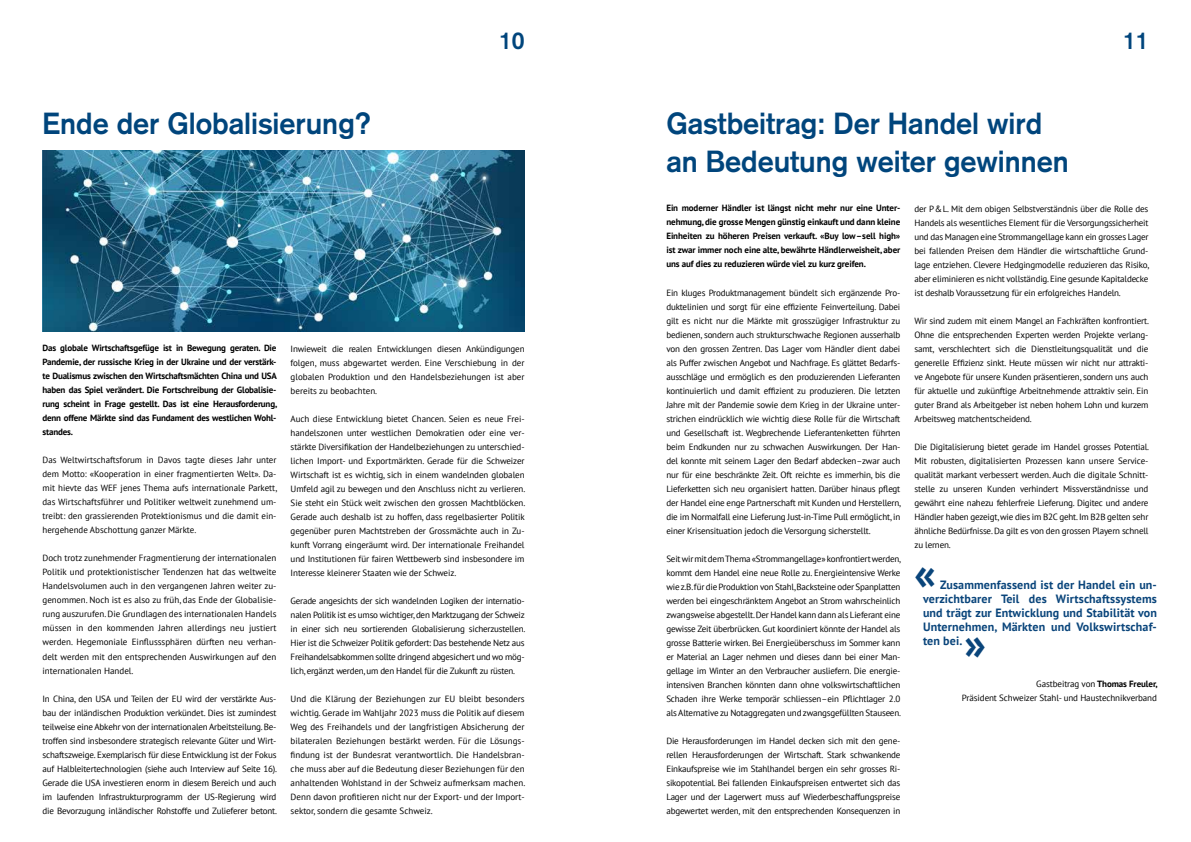
<style>
.page{position:relative;width:1191px;height:842px;background:#fff}
.page>*{position:absolute;margin:0;border:0;box-sizing:border-box;transform-origin:0 0}
.t1{font:700 45px "PT Sans";color:#0a457b}
.t2{font:700 30px/38px "Akzidenz Grotesk";color:#00457c;scale:.96 1}
.t3{font:700 24px "Akzidenz Grotesk";color:#00457c;scale:.96 1}
.t4{font:700 12px/14px "PT Sans";letter-spacing:.01em;color:#0a457b;text-align:justify}
.t5{font:9px/14px "PT Sans";letter-spacing:-.02em;color:#000;text-align:justify}
.t6{font:700 9px/14px "PT Sans";letter-spacing:-.015em;color:#000;text-align:justify}
.s1{font-weight:700}
</style>
<div class="page">
<img style="left:43px;top:150px;width:481px;height:182px">
<h3 class="t3" style="left:499px;top:26px;width:28px">10</h3>
<h3 class="t3" style="left:1122px;top:26px;width:28px">11</h3>
<h2 class="t2" style="left:43px;top:104px;width:344px">Ende der Globalisierung?</h2>
<h2 class="t2" style="left:666px;top:104px;width:421px">Gastbeitrag: Der Handel wird an Bedeutung weiter gewinnen</h2>
<p class="t6" style="left:43px;top:341px;width:236px">Das globale Wirtschaftsgefüge ist in Bewegung geraten. Die Pandemie, der russische Krieg in der Ukraine und der verstärk&shy;te Dualismus zwischen den Wirtschaftsmächten China und USA haben das Spiel verändert. Die Fortschreibung der Globalisie&shy;rung scheint in Frage gestellt. Das ist eine Herausforderung, denn offene Märkte sind das Fundament des westlichen Wohl&shy;standes.</p>
<p class="t5" style="left:43px;top:453px;width:236px">Das Weltwirtschaftsforum in Davos tagte dieses Jahr unter dem Motto: «Kooperation in einer fragmentierten Welt». Da&shy;mit hievte das WEF jenes Thema aufs internationale Parkett, das Wirtschaftsführer und Politiker weltweit zunehmend um&shy;treibt: den grassierenden Protektionismus und die damit ein&shy;hergehende Abschottung ganzer Märkte.</p>
<p class="t5" style="left:43px;top:551px;width:235px">Doch trotz zunehmender Fragmentierung der internationalen Politik und protektionistischer Tendenzen hat das weltweite Handelsvolumen auch in den vergangenen Jahren weiter zu&shy;genommen. Noch ist es also zu früh, das Ende der Globalisie&shy;rung auszurufen. Die Grundlagen des internationalen Handels müssen in den kommenden Jahren allerdings neu justiert werden. Hegemoniale Einflusssphären dürften neu verhan&shy;delt werden mit den entsprechenden Auswirkungen auf den internationalen Handel.</p>
<p class="t5" style="left:43px;top:691px;width:236px">In China, den USA und Teilen der EU wird der verstärkte Aus&shy;bau der inländischen Produktion verkündet. Dies ist zumindest teilweise eine Abkehr von der internationalen Arbeitsteilung. Be&shy;troffen sind insbesondere strategisch relevante Güter und Wirt&shy;schaftszweige. Exemplarisch für diese Entwicklung ist der Fokus auf Halbleitertechnologien (siehe auch Interview auf Seite 16).<br>Gerade die USA investieren enorm in diesem Bereich und auch im laufenden Infrastrukturprogramm der US-Regierung wird die Bevorzugung inländischer Rohstoffe und Zulieferer betont.</p>
<p class="t5" style="left:291px;top:341px;width:235px">Inwieweit die realen Entwicklungen diesen Ankündigungen folgen, muss abgewartet werden. Eine Verschiebung in der globalen Produktion und den Handelsbeziehungen ist aber bereits zu beobachten.</p>
<p class="t5" style="left:291px;top:411px;width:236px">Auch diese Entwicklung bietet Chancen. Seien es neue Frei&shy;handelszonen unter westlichen Demokratien oder eine ver&shy;stärkte Diversifikation der Handelbeziehungen zu unterschied&shy;lichen Import- und Exportmärkten. Gerade für die Schweizer Wirtschaft ist es wichtig, sich in einem wandelnden globalen Umfeld agil zu bewegen und den Anschluss nicht zu verlieren.<br>Sie steht ein Stück weit zwischen den grossen Machtblöcken.<br>Gerade auch deshalb ist zu hoffen, dass regelbasierter Politik gegenüber puren Machtstreben der Grossmächte auch in Zu&shy;kunft Vorrang eingeräumt wird. Der internationale Freihandel und Institutionen für fairen Wettbewerb sind insbesondere im Interesse kleinerer Staaten wie der Schweiz.</p>
<p class="t5" style="left:291px;top:593px;width:236px">Gerade angesichts der sich wandelnden Logiken der internatio&shy;nalen Politik ist es umso wichtiger, den Marktzugang der Schweiz in einer sich neu sortierenden Globalisierung sicherzustellen.<br>Hier ist die Schweizer Politik gefordert: Das bestehende Netz aus Freihandelsabkommen sollte dringend abgesichert und wo mög&shy;lich, ergänzt werden, um den Handel für die Zukunft zu rüsten.</p>
<p class="t5" style="left:291px;top:691px;width:236px">Und die Klärung der Beziehungen zur EU bleibt besonders wichtig. Gerade im Wahljahr 2023 muss die Politik auf diesem Weg des Freihandels und der langfristigen Absicherung der bilateralen Beziehungen bestärkt werden. Für die Lösungs&shy;findung ist der Bundesrat verantwortlich. Die Handelsbran&shy;che muss aber auf die Bedeutung dieser Beziehungen für den anhaltenden Wohlstand in der Schweiz aufmerksam machen.<br>Denn davon profitieren nicht nur der Export- und der Import&shy;sektor, sondern die gesamte Schweiz.</p>
<p class="t6" style="left:666px;top:201px;width:235px">Ein moderner Händler ist längst nicht mehr nur eine Unter&shy;nehmung, die grosse Mengen günstig einkauft und dann kleine Einheiten zu höheren Preisen verkauft. «Buy low–sell high» ist zwar immer noch eine alte, bewährte Händlerweisheit, aber uns auf dies zu reduzieren würde viel zu kurz greifen.</p>
<p class="t5" style="left:666px;top:285px;width:236px">Ein kluges Produktmanagement bündelt sich ergänzende Pro&shy;duktelinien und sorgt für eine effiziente Feinverteilung. Dabei gilt es nicht nur die Märkte mit grosszügiger Infrastruktur zu bedienen, sondern auch strukturschwache Regionen ausserhalb von den grossen Zentren. Das Lager vom Händler dient dabei als Puffer zwischen Angebot und Nachfrage. Es glättet Bedarfs&shy;ausschläge und ermöglich es den produzierenden Lieferanten kontinuierlich und damit effizient zu produzieren. Die letzten Jahre mit der Pandemie sowie dem Krieg in der Ukraine unter&shy;strichen eindrücklich wie wichtig diese Rolle für die Wirtschaft und Gesellschaft ist. Wegbrechende Lieferantenketten führten beim Endkunden nur zu schwachen Auswirkungen. Der Han&shy;del konnte mit seinem Lager den Bedarf abdecken–zwar auch nur für eine beschränkte Zeit. Oft reichte es immerhin, bis die Lieferketten sich neu organisiert hatten. Darüber hinaus pflegt der Handel eine enge Partnerschaft mit Kunden und Herstellern, die im Normalfall eine Lieferung Just-in-Time Pull ermöglicht, in einer Krisensituation jedoch die Versorgung sicherstellt.</p>
<p class="t5" style="left:666px;top:551px;width:236px">Seit wir mit dem Thema «Strommangellage» konfrontiert werden, kommt dem Handel eine neue Rolle zu. Energieintensive Werke wie z.B. für die Produktion von Stahl, Backsteine oder Spanplatten werden bei eingeschränktem Angebot an Strom wahrscheinlich zwangsweise abgestellt. Der Handel kann dann als Lieferant eine gewisse Zeit überbrücken. Gut koordiniert könnte der Handel als grosse Batterie wirken. Bei Energieüberschuss im Sommer kann er Material an Lager nehmen und dieses dann bei einer Man&shy;gellage im Winter an den Verbraucher ausliefern. Die energie&shy;intensiven Branchen könnten dann ohne volkswirtschaftlichen Schaden ihre Werke temporär schliessen–ein Pflichtlager 2.0 als Alternative zu Notaggregaten und zwangsgefüllten Stauseen.</p>
<p class="t5" style="left:666px;top:733px;width:235px">Die Herausforderungen im Handel decken sich mit den gene&shy;rellen Herausforderungen der Wirtschaft. Stark schwankende Einkaufspreise wie im Stahlhandel bergen ein sehr grosses Ri&shy;sikopotential. Bei fallenden Einkaufspreisen entwertet sich das Lager und der Lagerwert muss auf Wiederbeschaffungspreise abgewertet werden, mit den entsprechenden Konsequenzen in</p>
<p class="t5" style="left:914px;top:201px;width:236px">der P&amp;L. Mit dem obigen Selbstverständnis über die Rolle des Handels als wesentliches Element für die Versorgungssicherheit und das Managen eine Strommangellage kann ein grosses Lager bei fallenden Preisen dem Händler die wirtschaftliche Grund&shy;lage entziehen. Clevere Hedgingmodelle reduzieren das Risiko, aber eliminieren es nicht vollständig. Eine gesunde Kapitaldecke ist deshalb Voraussetzung für ein erfolgreiches Handeln.</p>
<p class="t5" style="left:914px;top:313px;width:236px">Wir sind zudem mit einem Mangel an Fachkräften konfrontiert.<br>Ohne die entsprechenden Experten werden Projekte verlang&shy;samt, verschlechtert sich die Dienstleitungsqualität und die generelle Effizienz sinkt. Heute müssen wir nicht nur attrakti&shy;ve Angebote für unsere Kunden präsentieren, sondern uns auch für aktuelle und zukünftige Arbeitnehmende attraktiv sein. Ein guter Brand als Arbeitgeber ist neben hohem Lohn und kurzem Arbeitsweg matchentscheidend.</p>
<p class="t5" style="left:914px;top:439px;width:236px">Die Digitalisierung bietet gerade im Handel grosses Potential.<br>Mit robusten, digitalisierten Prozessen kann unsere Service&shy;qualität markant verbessert werden. Auch die digitale Schnitt&shy;stelle zu unseren Kunden verhindert Missverständnisse und gewährt eine nahezu fehlerfreie Lieferung. Digitec und andere Händler haben gezeigt, wie dies im B2C geht. Im B2B gelten sehr ähnliche Bedürfnisse. Da gilt es von den grossen Playern schnell zu lernen.</p>
<h1 class="t1" style="left:914px;top:544px;width:23px">«</h1>
<h3 class="t4" style="left:923px;top:578px;width:235px;text-indent:17px">Zusammenfassend ist der Handel ein un&shy;verzichtbarer Teil des Wirtschaftssystems und trägt zur Entwicklung und Stabilität von Unternehmen, Märkten und Volkswirtschaf&shy;ten bei.</h3>
<p class="t5" style="left:962px;top:677px;width:197px;text-align:right">Gastbeitrag von <span class="s1">Thomas Freuler,<br></span>Präsident Schweizer Stahl- und Haustechnikverband</p>
<h1 class="t1" style="left:964px;top:614px;width:23px">»</h1>
</div>
